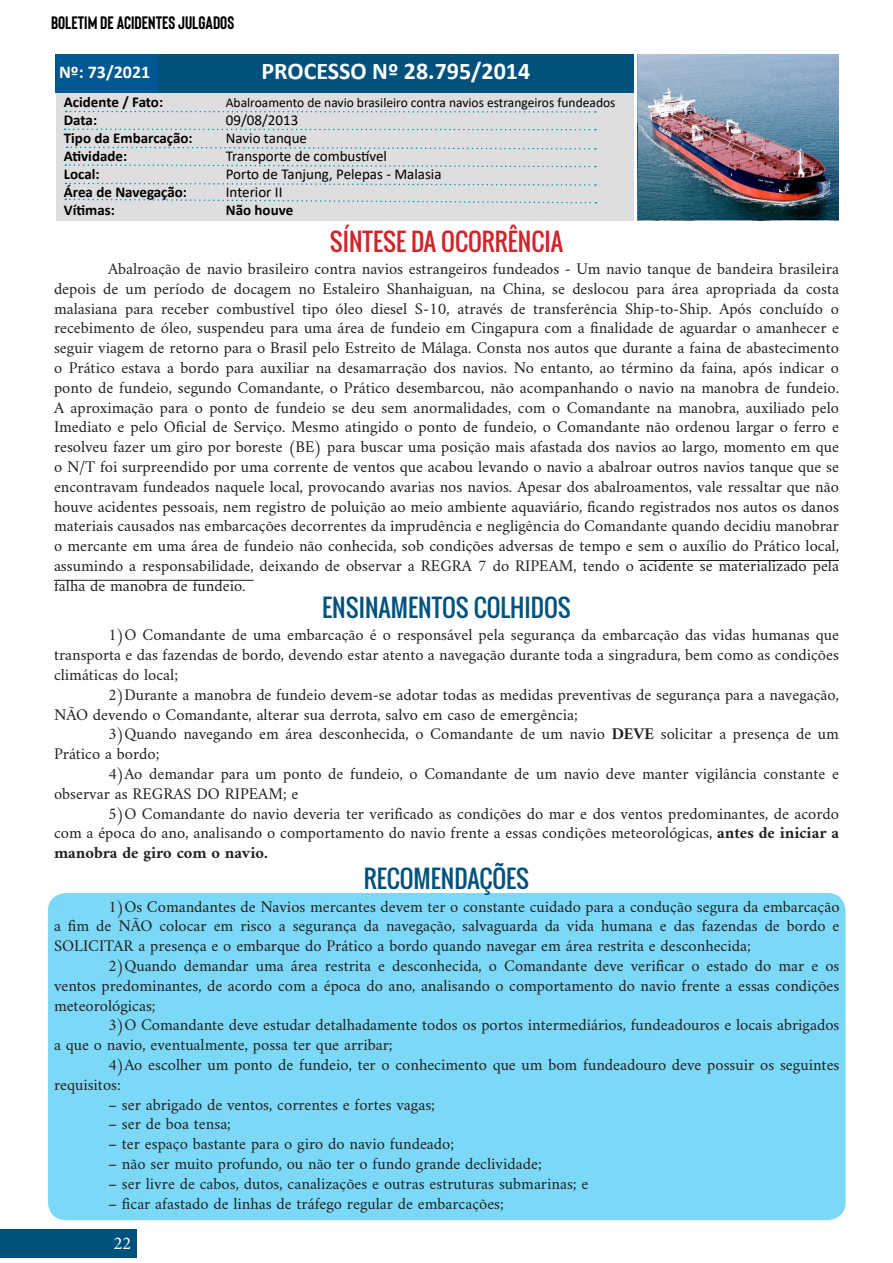
<style>
.page{position:relative;width:893px;height:1263px;background:#fff}
.page>*{position:absolute;margin:0;border:0;box-sizing:border-box;transform-origin:0 0}
.t1{font:24px "Oswald";color:#00527c}
.t2{font:700 24px "Calibri";color:#fff}
.t3{font:24px "Oswald";color:#d1232a}
.t4{font:700 18px "Bison";color:#000}
.t5{font:700 18px "Calibri";color:#fff}
.t6{font:18px "Minion Pro";color:#fff}
.t7{font:16.5px/19.8px "Amiri";color:#231f20;text-align:justify}
.t8{font:700 15px "Calibri";color:#000}
.t9{font:15px "Calibri";color:#000}
.t10{font:13.5px "Calibri";color:#000}
.s1{font-weight:700}
</style>
<div class="page">
<div style="left:0;top:1230px;width:137px;height:28px;background:#00527c"></div>
<div style="left:48px;top:893px;width:798px;height:327px;background:#7bd9f7;border-radius:18px"></div>
<div style="left:56px;top:54px;width:578px;height:167px;background:#dedddf"></div>
<div style="left:158px;top:54px;width:476px;height:38px;background:#00527c"></div>
<svg style="left:66px;top:111px;width:530px;height:2px"></svg>
<svg style="left:65px;top:128px;width:531px;height:2px"></svg>
<svg style="left:67px;top:146px;width:529px;height:4px"></svg>
<svg style="left:65px;top:164px;width:531px;height:4px"></svg>
<svg style="left:66px;top:182px;width:530px;height:4px"></svg>
<svg style="left:65px;top:198px;width:532px;height:6px"></svg>
<hr style="left:638px;top:560px;width:201px;height:1px;background:#231f20">
<hr style="left:54px;top:580px;width:200px;height:1px;background:#231f20">
<div style="left:55px;top:54px;width:103px;height:38px;background:#005892"></div>
<img style="left:638px;top:54px;width:201px;height:166px">
<p class="t4" style="left:51px;top:13px;width:185px">BOLETIM DE ACIDENTES JULGADOS</p>
<p class="t5" style="left:59px;top:60px;width:93px">Nº: 73/2021</p>
<h1 class="t2" style="left:261px;top:54px;width:270px">PROCESSO Nº 28.795/2014</h1>
<p class="t8" style="left:64px;top:92px;width:101px">Acidente / Fato:</p>
<p class="t10" style="left:226px;top:93px;width:391px">Abalroamento de navio brasileiro contra navios estrangeiros fundeados</p>
<p class="t8" style="left:64px;top:110px;width:35px">Data:</p>
<p class="t9" style="left:226px;top:110px;width:74px">09/08/2013</p>
<p class="t8" style="left:64px;top:128px;width:130px">Tipo da Embarcação:</p>
<p class="t9" style="left:226px;top:128px;width:83px">Navio tanque</p>
<p class="t8" style="left:64px;top:146px;width:65px">Atividade:</p>
<p class="t9" style="left:226px;top:146px;width:163px">Transporte de combustível</p>
<p class="t8" style="left:64px;top:164px;width:37px">Local:</p>
<p class="t9" style="left:226px;top:164px;width:217px">Porto de Tanjung, Pelepas - Malasia</p>
<p class="t8" style="left:64px;top:182px;width:125px">Área de Navegação:</p>
<p class="t9" style="left:226px;top:182px;width:58px">Interior II</p>
<p class="t8" style="left:64px;top:200px;width:53px">Vítimas:</p>
<p class="t8" style="left:226px;top:200px;width:69px">Não houve</p>
<h1 class="t3" style="left:330px;top:224px;width:235px">SÍNTESE DA OCORRÊNCIA</h1>
<p class="t7" style="left:54px;top:258px;width:786px;text-indent:54px">Abalroação de navio brasileiro contra navios estrangeiros fundeados - Um navio tanque de bandeira brasileira depois de um período de docagem no Estaleiro Shanhaiguan, na China, se deslocou para área apropriada da costa malasiana para receber combustível tipo óleo diesel S-10, através de transferência Ship-to-Ship. Após concluído o recebimento de óleo, suspendeu para uma área de fundeio em Cingapura com a finalidade de aguardar o amanhecer e seguir viagem de retorno para o Brasil pelo Estreito de Málaga. Consta nos autos que durante a faina de abastecimento o Prático estava a bordo para auxiliar na desamarração dos navios. No entanto, ao término da faina, após indicar o ponto de fundeio, segundo Comandante, o Prático desembarcou, não acompanhando o navio na manobra de fundeio.<br>A aproximação para o ponto de fundeio se deu sem anormalidades, com o Comandante na manobra, auxiliado pelo Imediato e pelo Oficial de Serviço. Mesmo atingido o ponto de fundeio, o Comandante não ordenou largar o ferro e resolveu fazer um giro por boreste (BE) para buscar uma posição mais afastada dos navios ao largo, momento em que o N/T foi surpreendido por uma corrente de ventos que acabou levando o navio a abalroar outros navios tanque que se encontravam fundeados naquele local, provocando avarias nos navios. Apesar dos abalroamentos, vale ressaltar que não houve acidentes pessoais, nem registro de poluição ao meio ambiente aquaviário, ficando registrados nos autos os danos materiais causados nas embarcações decorrentes da imprudência e negligência do Comandante quando decidiu manobrar o mercante em uma área de fundeio não conhecida, sob condições adversas de tempo e sem o auxílio do Prático local, assumindo a responsabilidade, deixando de observar a REGRA 7 do RIPEAM, tendo o acidente se materializado pela falha de manobra de fundeio.</p>
<h1 class="t1" style="left:322px;top:589px;width:250px">ENSINAMENTOS COLHIDOS</h1>
<p class="t7" style="left:54px;top:625px;width:786px;text-indent:54px">1)O Comandante de uma embarcação é o responsável pela segurança da embarcação das vidas humanas que transporta e das fazendas de bordo, devendo estar atento a navegação durante toda a singradura, bem como as condições climáticas do local;</p>
<p class="t7" style="left:54px;top:684px;width:786px;text-indent:54px">2)Durante a manobra de fundeio devem-se adotar todas as medidas preventivas de segurança para a navegação,<br>NÃO devendo o Comandante, alterar sua derrota, salvo em caso de emergência;</p>
<p class="t7" style="left:54px;top:724px;width:786px;text-indent:54px">3)Quando navegando em área desconhecida, o Comandante de um navio <span class="s1">DEVE</span> solicitar a presença de um<br>Prático a bordo;</p>
<p class="t7" style="left:54px;top:763px;width:786px;text-indent:54px">4)Ao demandar para um ponto de fundeio, o Comandante de um navio deve manter vigilância constante e observar as REGRAS DO RIPEAM; e</p>
<p class="t7" style="left:54px;top:803px;width:786px;text-indent:54px">5)O Comandante do navio deveria ter verificado as condições do mar e dos ventos predominantes, de acordo com a época do ano, analisando o comportamento do navio frente a essas condições meteorológicas, <span class="s1">antes de iniciar a manobra de giro com o navio.</span></p>
<h1 class="t1" style="left:364px;top:860px;width:167px">RECOMENDAÇÕES</h1>
<p class="t7" style="left:54px;top:896px;width:787px;text-indent:54px">1)Os Comandantes de Navios mercantes devem ter o constante cuidado para a condução segura da embarcação a fim de NÃO colocar em risco a segurança da navegação, salvaguarda da vida humana e das fazendas de bordo e SOLICITAR a presença e o embarque do Prático a bordo quando navegar em área restrita e desconhecida;</p>
<p class="t7" style="left:54px;top:955px;width:787px;text-indent:54px">2)Quando demandar uma área restrita e desconhecida, o Comandante deve verificar o estado do mar e os ventos predominantes, de acordo com a época do ano, analisando o comportamento do navio frente a essas condições meteorológicas;</p>
<p class="t7" style="left:54px;top:1015px;width:787px;text-indent:54px">3)O Comandante deve estudar detalhadamente todos os portos intermediários, fundeadouros e locais abrigados a que o navio, eventualmente, possa ter que arribar;</p>
<p class="t7" style="left:54px;top:1054px;width:787px;text-indent:54px">4)Ao escolher um ponto de fundeio, ter o conhecimento que um bom fundeadouro deve possuir os seguintes requisitos:</p>
<p class="t7" style="left:108px;top:1094px;width:329px">– ser abrigado de ventos, correntes e fortes vagas;</p>
<p class="t7" style="left:108px;top:1114px;width:125px">– ser de boa tensa;</p>
<p class="t7" style="left:108px;top:1133px;width:348px">– ter espaço bastante para o giro do navio fundeado;</p>
<p class="t7" style="left:108px;top:1153px;width:435px">– não ser muito profundo, ou não ter o fundo grande declividade;</p>
<p class="t7" style="left:108px;top:1173px;width:482px">– ser livre de cabos, dutos, canalizações e outras estruturas submarinas; e</p>
<p class="t7" style="left:108px;top:1193px;width:397px">– ficar afastado de linhas de tráfego regular de embarcações;</p>
<p class="t6" style="left:114px;top:1231px;width:19px">22</p>
</div>
